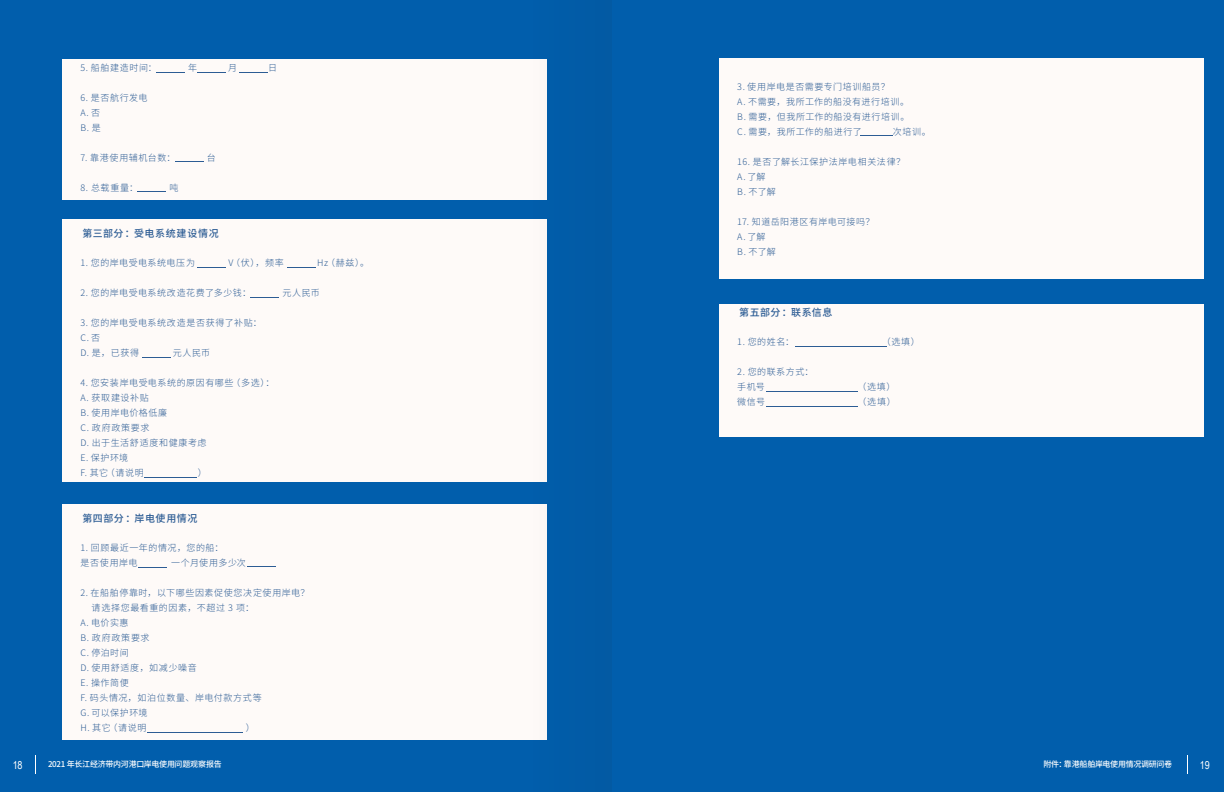
<style>
.page{position:relative;width:1224px;height:792px;background:#015eac}
.page>*{position:absolute;margin:0;border:0;box-sizing:border-box;transform-origin:0 0}
.t1{font:11px "Arial Narrow";color:#fff}
.t2{font:500 10px "Noto Sans SC";letter-spacing:.05em;color:#2c5c94}
.t3{font:300 9px "Noto Sans SC";letter-spacing:.065em;color:#2c5c94}
.t4{font:300 9px "Noto Sans SC";letter-spacing:.035em;color:#2c5c94}
.t5{font:500 8px "Noto Sans SC";letter-spacing:-.035em;color:#fff}
</style>
<div class="page">
<div style="left:62px;top:59px;width:485px;height:141px;background:#fefaf8"></div>
<div style="left:62px;top:219px;width:485px;height:263px;background:#fefaf8"></div>
<div style="left:62px;top:504px;width:485px;height:236px;background:#fefaf8"></div>
<div style="left:719px;top:59px;width:485px;height:220px;background:#fefaf8"></div>
<div style="left:719px;top:304px;width:485px;height:133px;background:#fefaf8"></div>
<svg style="left:35px;top:755px;width:1px;height:19px"></svg>
<svg style="left:1187px;top:755px;width:1px;height:19px"></svg>
<hr style="left:147px;top:732px;width:95px;height:1px;background:#2c5c94">
<hr style="left:860px;top:135px;width:33px;height:1px;background:#2c5c94">
<hr style="left:795px;top:346px;width:92px;height:1px;background:#2c5c94">
<hr style="left:766px;top:406px;width:92px;height:1px;background:#2c5c94">
<hr style="left:766px;top:391px;width:92px;height:1px;background:#2c5c94">
<svg style="left:138px;top:567px;width:29px;height:1px"></svg>
<svg style="left:142px;top:357px;width:29px;height:1px"></svg>
<hr style="left:145px;top:477px;width:52px;height:1px;background:#2c5c94">
<svg style="left:197px;top:267px;width:29px;height:1px"></svg>
<svg style="left:287px;top:267px;width:29px;height:1px"></svg>
<svg style="left:137px;top:191px;width:29px;height:1px"></svg>
<svg style="left:175px;top:161px;width:29px;height:1px"></svg>
<svg style="left:156px;top:72px;width:29px;height:1px"></svg>
<svg style="left:197px;top:72px;width:29px;height:1px"></svg>
<svg style="left:239px;top:72px;width:29px;height:1px"></svg>
<svg style="left:534px;top:0;width:78px;height:792px;fill:#025ca7"></svg>
<p class="t3" style="left:80px;top:63px;width:78px">5. 船舶建造时间：</p>
<p class="t3" style="left:188px;top:63px;width:10px">年</p>
<p class="t3" style="left:228px;top:63px;width:10px">月</p>
<p class="t3" style="left:268px;top:63px;width:10px">日</p>
<p class="t3" style="left:80px;top:93px;width:69px">6. 是否航行发电</p>
<p class="t3" style="left:80px;top:108px;width:21px">A.否</p>
<p class="t3" style="left:80px;top:123px;width:22px">B. 是</p>
<p class="t3" style="left:80px;top:153px;width:97px">7. 靠港使用辅机台数：</p>
<p class="t3" style="left:207px;top:153px;width:10px">台</p>
<p class="t3" style="left:80px;top:183px;width:59px">8. 总载重量：</p>
<p class="t3" style="left:169px;top:183px;width:10px">吨</p>
<p class="t2" style="left:82px;top:228px;width:138px">第三部分：受电系统建设情况</p>
<p class="t3" style="left:80px;top:258px;width:116px">1. 您的岸电受电系统电压为</p>
<p class="t3" style="left:229px;top:258px;width:57px">V（伏），频率</p>
<p class="t3" style="left:317px;top:258px;width:53px">Hz（赫兹）。</p>
<p class="t3" style="left:80px;top:288px;width:172px">2. 您的岸电受电系统改造花费了多少钱：</p>
<p class="t3" style="left:282px;top:288px;width:39px">元人民币</p>
<p class="t3" style="left:80px;top:318px;width:183px">3. 您的岸电受电系统改造是否获得了补贴：</p>
<p class="t3" style="left:80px;top:333px;width:21px">C.否</p>
<p class="t3" style="left:80px;top:348px;width:60px">D. 是，已获得</p>
<p class="t3" style="left:173px;top:348px;width:39px">元人民币</p>
<p class="t3" style="left:80px;top:378px;width:196px">4. 您安装岸电受电系统的原因有哪些（多选）：</p>
<p class="t3" style="left:80px;top:393px;width:70px">A. 获取建设补贴</p>
<p class="t3" style="left:80px;top:408px;width:88px">B. 使用岸电价格低廉</p>
<p class="t3" style="left:80px;top:423px;width:70px">C. 政府政策要求</p>
<p class="t3" style="left:80px;top:438px;width:128px">D. 出于生活舒适度和健康考虑</p>
<p class="t3" style="left:80px;top:453px;width:49px">E. 保护环境</p>
<p class="t3" style="left:80px;top:468px;width:65px">F. 其它（请说明</p>
<p class="t3" style="left:198px;top:468px;width:10px">）</p>
<p class="t2" style="left:82px;top:513px;width:117px">第四部分：岸电使用情况</p>
<p class="t3" style="left:80px;top:543px;width:145px">1. 回顾最近一年的情况，您的船：</p>
<p class="t3" style="left:80px;top:558px;width:59px">是否使用岸电</p>
<p class="t4" style="left:171px;top:558px;width:76px">一个月使用多少次</p>
<p class="t3" style="left:80px;top:588px;width:231px">2. 在船舶停靠时，以下哪些因素促使您决定使用岸电？</p>
<p class="t3" style="left:92px;top:603px;width:164px">请选择您最看重的因素，不超过 3 项：</p>
<p class="t3" style="left:80px;top:618px;width:50px">A. 电价实惠</p>
<p class="t3" style="left:80px;top:633px;width:71px">B. 政府政策要求</p>
<p class="t3" style="left:80px;top:648px;width:50px">C. 停泊时间</p>
<p class="t3" style="left:80px;top:663px;width:118px">D. 使用舒适度，如减少噪音</p>
<p class="t3" style="left:80px;top:678px;width:50px">E. 操作简便</p>
<p class="t3" style="left:80px;top:693px;width:183px">F. 码头情况，如泊位数量、岸电付款方式等</p>
<p class="t3" style="left:80px;top:708px;width:69px">G. 可以保护环境</p>
<p class="t3" style="left:80px;top:723px;width:68px">H. 其它（请说明</p>
<p class="t3" style="left:246px;top:723px;width:10px">）</p>
<p class="t3" style="left:737px;top:82px;width:154px">3. 使用岸电是否需要专门培训船员？</p>
<p class="t3" style="left:737px;top:97px;width:173px">A. 不需要，我所工作的船没有进行培训。</p>
<p class="t3" style="left:737px;top:112px;width:174px">B. 需要，但我所工作的船没有进行培训。</p>
<p class="t3" style="left:737px;top:127px;width:126px">C. 需要，我所工作的船进行了</p>
<p class="t3" style="left:893px;top:127px;width:39px">次培训。</p>
<p class="t3" style="left:737px;top:157px;width:169px">16. 是否了解长江保护法岸电相关法律？</p>
<p class="t3" style="left:737px;top:172px;width:30px">A.了解</p>
<p class="t3" style="left:737px;top:187px;width:40px">B. 不了解</p>
<p class="t3" style="left:737px;top:217px;width:139px">17. 知道岳阳港区有岸电可接吗？</p>
<p class="t3" style="left:737px;top:232px;width:30px">A.了解</p>
<p class="t3" style="left:737px;top:247px;width:40px">B. 不了解</p>
<p class="t2" style="left:739px;top:307px;width:95px">第五部分：联系信息</p>
<p class="t3" style="left:737px;top:337px;width:58px">1. 您的姓名：</p>
<p class="t3" style="left:882px;top:337px;width:40px">（选填）</p>
<p class="t3" style="left:737px;top:367px;width:78px">2. 您的联系方式：</p>
<p class="t3" style="left:737px;top:382px;width:29px">手机号</p>
<p class="t3" style="left:857px;top:382px;width:40px">（选填）</p>
<p class="t3" style="left:737px;top:397px;width:29px">微信号</p>
<p class="t3" style="left:858px;top:397px;width:40px">（选填）</p>
<p class="t1" style="left:13px;top:757px;width:11px">18</p>
<p class="t5" style="left:48px;top:760px;width:175px">2021 年长江经济带内河港口岸电使用问题观察报告</p>
<p class="t5" style="left:1044px;top:760px;width:130px">附件：靠港船舶岸电使用情况调研问卷</p>
<p class="t1" style="left:1200px;top:757px;width:11px">19</p>
</div>
